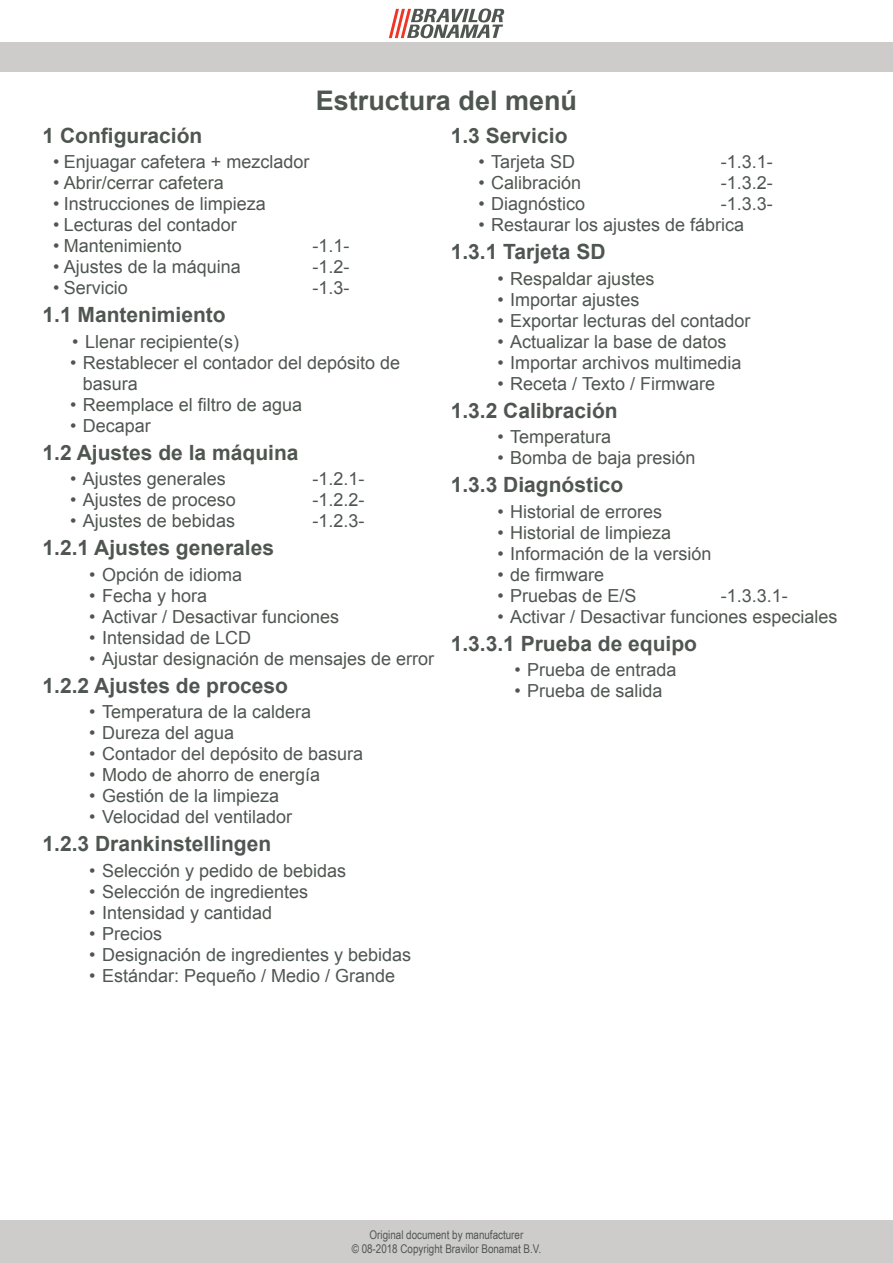
<style>
.page{position:relative;width:893px;height:1263px;background:#fff}
.page>*{position:absolute;margin:0;border:0;box-sizing:border-box;transform-origin:0 0}
.t1{font:700 27px "Arial";color:#4f5651}
.t2{font:700 21px "Arial";color:#4f5651}
.t3{font:18px/21px "Arial";color:#4f5651}
.t4{font:12px/14.4px "Arial Narrow";color:#4f5651;text-align:center}
</style>
<div class="page">
<div style="left:0;top:1220px;width:893px;height:43px;background:#cdccca"></div>
<div style="left:0;top:43px;width:893px;height:29px;background:#cdccca"></div>
<svg style="left:389px;top:8px;width:115px;height:30px"></svg>
<h1 class="t1" style="left:316px;top:82px;width:263px">Estructura del menú</h1>
<p class="t2" style="left:43px;top:121px;width:161px">1 Configuración</p>
<p class="t3" style="left:53px;top:151px;width:258px">• Enjuagar cafetera + mezclador</p>
<p class="t3" style="left:53px;top:172px;width:172px">• Abrir/cerrar cafetera</p>
<p class="t3" style="left:53px;top:193px;width:214px">• Instrucciones de limpieza</p>
<p class="t3" style="left:53px;top:214px;width:185px">• Lecturas del contador</p>
<p class="t3" style="left:53px;top:235px;width:130px">• Mantenimiento</p>
<p class="t3" style="left:313px;top:235px;width:39px">-1.1-</p>
<p class="t3" style="left:53px;top:256px;width:189px">• Ajustes de la máquina</p>
<p class="t3" style="left:313px;top:256px;width:39px">-1.2-</p>
<p class="t3" style="left:53px;top:277px;width:76px">• Servicio</p>
<p class="t3" style="left:312px;top:277px;width:39px">-1.3-</p>
<p class="t2" style="left:43px;top:301px;width:185px">1.1 Mantenimiento</p>
<p class="t3" style="left:72px;top:331px;width:168px">• Llenar recipiente(s)</p>
<p class="t3" style="left:83px;top:352px;width:319px;text-indent:-13px">• Restablecer el contador del depósito de basura</p>
<p class="t3" style="left:70px;top:394px;width:233px">• Reemplace el filtro de agua</p>
<p class="t3" style="left:70px;top:415px;width:82px">• Decapar</p>
<p class="t2" style="left:43px;top:438px;width:257px">1.2 Ajustes de la máquina</p>
<p class="t3" style="left:70px;top:468px;width:157px">• Ajustes generales</p>
<p class="t3" style="left:313px;top:468px;width:54px">-1.2.1-</p>
<p class="t3" style="left:70px;top:489px;width:167px">• Ajustes de proceso</p>
<p class="t3" style="left:313px;top:489px;width:54px">-1.2.2-</p>
<p class="t3" style="left:70px;top:510px;width:166px">• Ajustes de bebidas</p>
<p class="t3" style="left:313px;top:510px;width:54px">-1.2.3-</p>
<p class="t2" style="left:43px;top:534px;width:233px">1.2.1 Ajustes generales</p>
<p class="t3" style="left:89px;top:564px;width:154px">• Opción de idioma</p>
<p class="t3" style="left:89px;top:585px;width:119px">• Fecha y hora</p>
<p class="t3" style="left:89px;top:606px;width:251px">• Activar / Desactivar funciones</p>
<p class="t3" style="left:89px;top:627px;width:163px">• Intensidad de LCD</p>
<p class="t3" style="left:89px;top:648px;width:346px">• Ajustar designación de mensajes de error</p>
<p class="t2" style="left:43px;top:671px;width:247px">1.2.2 Ajustes de proceso</p>
<p class="t3" style="left:89px;top:701px;width:223px">• Temperatura de la caldera</p>
<p class="t3" style="left:89px;top:722px;width:146px">• Dureza del agua</p>
<p class="t3" style="left:89px;top:743px;width:275px">• Contador del depósito de basura</p>
<p class="t3" style="left:89px;top:764px;width:232px">• Modo de ahorro de energía</p>
<p class="t3" style="left:89px;top:785px;width:191px">• Gestión de la limpieza</p>
<p class="t3" style="left:89px;top:806px;width:204px">• Velocidad del ventilador</p>
<p class="t2" style="left:43px;top:830px;width:230px">1.2.3 Drankinstellingen</p>
<p class="t3" style="left:89px;top:860px;width:258px">• Selección y pedido de bebidas</p>
<p class="t3" style="left:89px;top:881px;width:220px">• Selección de ingredientes</p>
<p class="t3" style="left:89px;top:902px;width:184px">• Intensidad y cantidad</p>
<p class="t3" style="left:89px;top:923px;width:74px">• Precios</p>
<p class="t3" style="left:89px;top:944px;width:323px">• Designación de ingredientes y bebidas</p>
<p class="t3" style="left:89px;top:965px;width:307px">• Estándar: Pequeño / Medio / Grande</p>
<p class="t2" style="left:451px;top:121px;width:118px">1.3 Servicio</p>
<p class="t3" style="left:478px;top:151px;width:98px">• Tarjeta SD</p>
<p class="t3" style="left:721px;top:151px;width:54px">-1.3.1-</p>
<p class="t3" style="left:478px;top:172px;width:104px">• Calibración</p>
<p class="t3" style="left:721px;top:172px;width:54px">-1.3.2-</p>
<p class="t3" style="left:478px;top:193px;width:108px">• Diagnóstico</p>
<p class="t3" style="left:721px;top:193px;width:54px">-1.3.3-</p>
<p class="t3" style="left:478px;top:214px;width:267px">• Restaurar los ajustes de fábrica</p>
<p class="t2" style="left:451px;top:238px;width:156px">1.3.1 Tarjeta SD</p>
<p class="t3" style="left:497px;top:268px;width:158px">• Respaldar ajustes</p>
<p class="t3" style="left:497px;top:289px;width:143px">• Importar ajustes</p>
<p class="t3" style="left:497px;top:310px;width:254px">• Exportar lecturas del contador</p>
<p class="t3" style="left:497px;top:331px;width:230px">• Actualizar la base de datos</p>
<p class="t3" style="left:497px;top:352px;width:245px">• Importar archivos multimedia</p>
<p class="t3" style="left:497px;top:373px;width:219px">• Receta / Texto / Firmware</p>
<p class="t2" style="left:451px;top:396px;width:168px">1.3.2 Calibración</p>
<p class="t3" style="left:497px;top:426px;width:115px">• Temperatura</p>
<p class="t3" style="left:497px;top:447px;width:199px">• Bomba de baja presión</p>
<p class="t2" style="left:451px;top:471px;width:174px">1.3.3 Diagnóstico</p>
<p class="t3" style="left:497px;top:501px;width:166px">• Historial de errores</p>
<p class="t3" style="left:497px;top:522px;width:175px">• Historial de limpieza</p>
<p class="t3" style="left:497px;top:543px;width:215px">• Información de la versión</p>
<p class="t3" style="left:497px;top:564px;width:108px">• de firmware</p>
<p class="t3" style="left:497px;top:585px;width:140px">• Pruebas de E/S</p>
<p class="t3" style="left:721px;top:585px;width:69px">-1.3.3.1-</p>
<p class="t3" style="left:497px;top:606px;width:341px">• Activar / Desactivar funciones especiales</p>
<p class="t2" style="left:451px;top:629px;width:248px">1.3.3.1 Prueba de equipo</p>
<p class="t3" style="left:514px;top:659px;width:163px">• Prueba de entrada</p>
<p class="t3" style="left:514px;top:680px;width:149px">• Prueba de salida</p>
<p class="t4" style="left:352px;top:1227px;width:191px">Original document by manufacturer<br>© 08-2018 Copyright Bravilor Bonamat B.V.</p>
</div>
